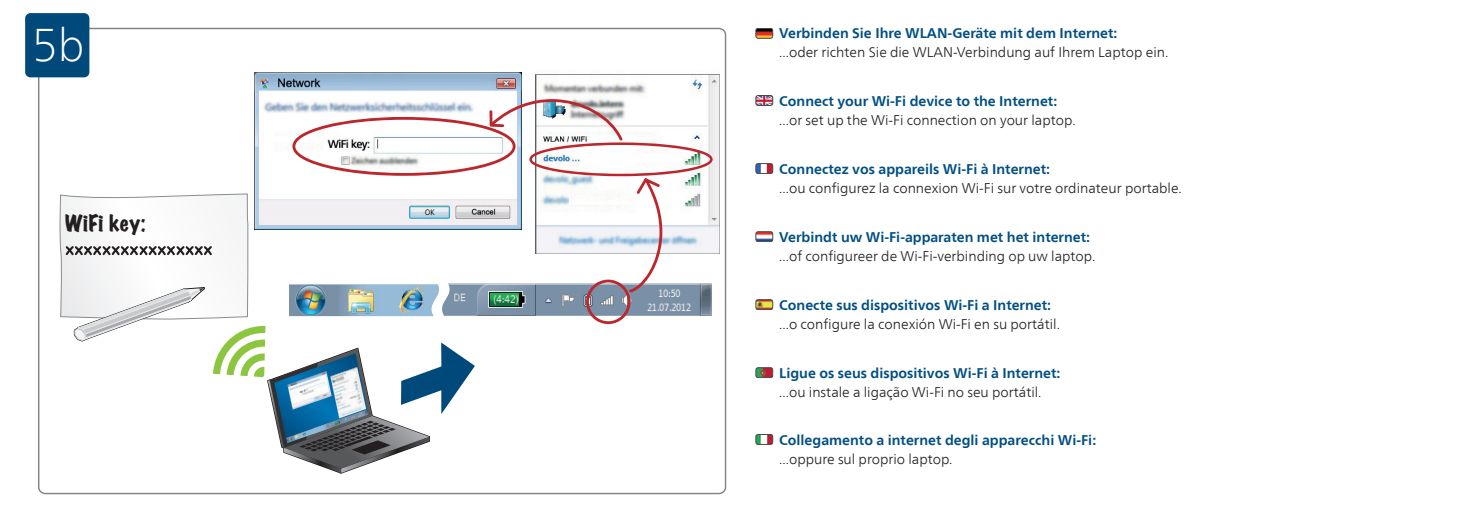
<style>
.page{position:relative;width:1469px;height:521px;background:#fff}
.page>*{position:absolute;margin:0;border:0;box-sizing:border-box;transform-origin:0 0}
.t1{font:100 45.68px "Frutiger Neue LT Com";color:#fff}
.t2{font:expanded 20.3px "Marker Felt";color:#231f20}
.t3{font:300 14px "Frutiger Neue LT Com";color:#231f20}
.t4{font:700 14px "Frutiger Neue LT Com";color:#004f83}
</style>
<div class="page">
<svg style="left:38px;top:28px;width:688px;height:466px"></svg>
<div style="left:25px;top:13px;width:64px;height:64px;background:#00497b;border-radius:5px"></div>
<img style="left:757px;top:30px;width:14px;height:7px">
<div style="left:755px;top:28px;width:18px;height:11px;border:1px solid #3f4a50;border-radius:2px"></div>
<img style="left:757px;top:97px;width:14px;height:7px">
<div style="left:755px;top:95px;width:18px;height:11px;border:1px solid #3f4a50;border-radius:2px"></div>
<img style="left:757px;top:165px;width:14px;height:7px">
<div style="left:755px;top:163px;width:18px;height:11px;border:1px solid #3f4a50;border-radius:2px"></div>
<img style="left:757px;top:233px;width:14px;height:7px">
<div style="left:755px;top:231px;width:18px;height:11px;border:1px solid #3f4a50;border-radius:2px"></div>
<img style="left:757px;top:301px;width:14px;height:7px">
<div style="left:755px;top:299px;width:18px;height:11px;border:1px solid #3f4a50;border-radius:2px"></div>
<img style="left:757px;top:369px;width:14px;height:7px">
<div style="left:755px;top:367px;width:18px;height:11px;border:1px solid #3f4a50;border-radius:2px"></div>
<img style="left:757px;top:436px;width:14px;height:7px">
<div style="left:755px;top:434px;width:18px;height:11px;border:1px solid #3f4a50;border-radius:2px"></div>
<h1 class="t1" style="left:32px;top:17px;width:54px">5b</h1>
<p class="t4" style="left:779px;top:25px;width:340px">Verbinden Sie Ihre WLAN-Geräte mit dem Internet:</p>
<p class="t3" style="left:779px;top:44px;width:390px">...oder richten Sie die WLAN-Verbindung auf Ihrem Laptop ein.</p>
<p class="t4" style="left:779px;top:93px;width:279px">Connect your Wi-Fi device to the Internet:</p>
<p class="t3" style="left:779px;top:112px;width:298px">...or set up the Wi-Fi connection on your laptop.</p>
<p class="t4" style="left:779px;top:161px;width:272px">Connectez vos appareils Wi-Fi à Internet:</p>
<p class="t3" style="left:779px;top:180px;width:404px">...ou configurez la connexion Wi-Fi sur votre ordinateur portable.</p>
<p class="t4" style="left:779px;top:229px;width:312px">Verbindt uw Wi-Fi-apparaten met het internet:</p>
<p class="t3" style="left:779px;top:248px;width:318px">...of configureer de Wi-Fi-verbinding op uw laptop.</p>
<p class="t4" style="left:779px;top:297px;width:273px">Conecte sus dispositivos Wi-Fi a Internet:</p>
<p class="t3" style="left:779px;top:316px;width:282px">...o configure la conexión Wi-Fi en su portátil.</p>
<p class="t4" style="left:779px;top:365px;width:283px">Ligue os seus dispositivos Wi-Fi à Internet:</p>
<p class="t3" style="left:779px;top:384px;width:264px">...ou instale a ligação Wi-Fi no seu portátil.</p>
<p class="t4" style="left:779px;top:432px;width:318px">Collegamento a internet degli apparecchi Wi-Fi:</p>
<p class="t3" style="left:779px;top:451px;width:175px">...oppure sul proprio laptop.</p>
<h2 class="t2" style="left:65px;top:208px;width:82px">WiFi key:</h2>
</div>
